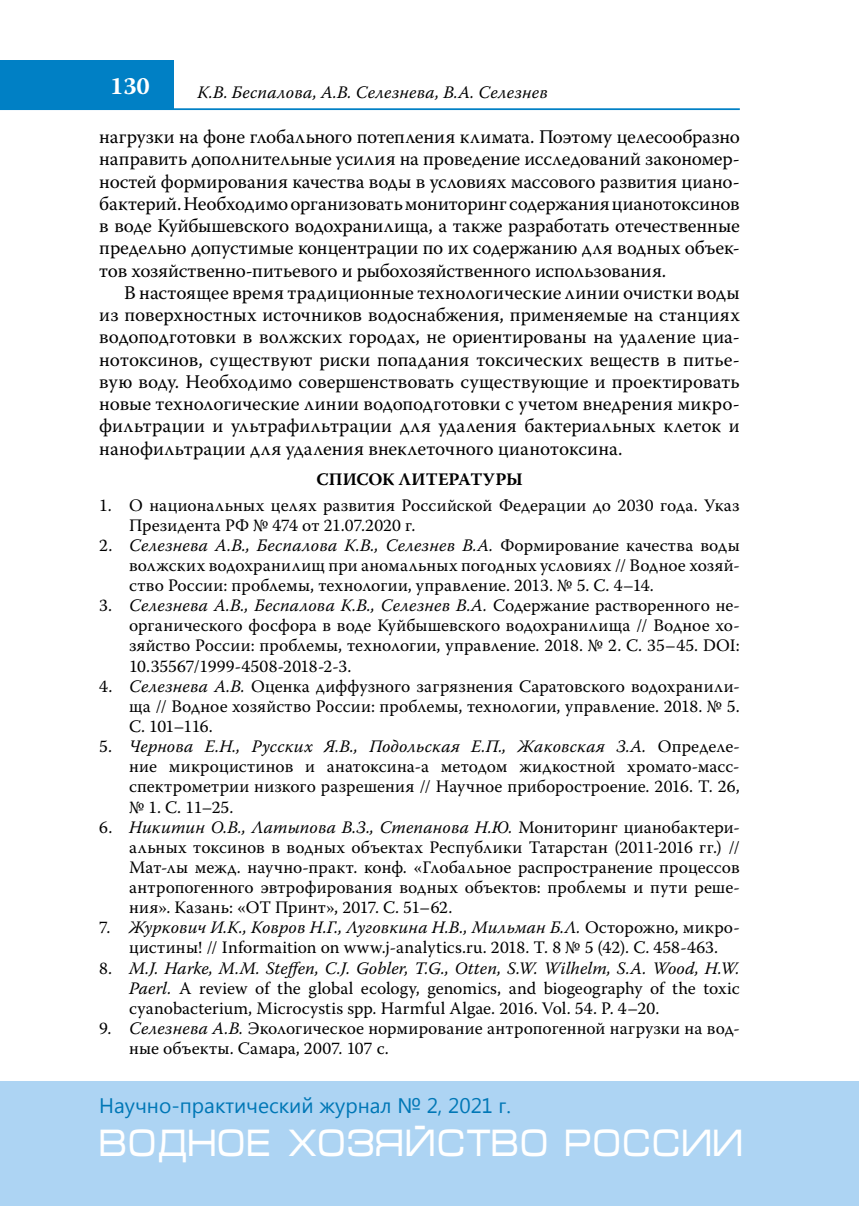
<style>
.page{position:relative;width:859px;height:1206px;background:#fff}
.page>*{position:absolute;margin:0;border:0;box-sizing:border-box;transform-origin:0 0}
.t1{font:38.5px "Micra C";color:#fff;scale:.83 1}
.t2{font:700 24.5px "Warnock Pro";color:#fff}
.t3{font:21px "Segoe UI";color:#0077b6}
.t4{font:19.25px/22.2px "Warnock Pro";letter-spacing:-.005em;color:#000;text-align:justify}
.t5{font:17.5px/20.1px "Warnock Pro";letter-spacing:.005em;color:#000;text-align:justify}
.t6{font:italic 17.5px "Warnock Pro";letter-spacing:.01em;color:#000}
.t7{font:700 17.5px "Warnock Pro";color:#000}
.s1{font-style:italic}
</style>
<div class="page">
<hr style="left:0;top:108px;width:739px;height:2px;background:#0080c5">
<div style="left:0;top:60px;width:174px;height:50px;background:#0080c5"></div>
<div style="left:0;top:1081px;width:858px;height:124px;background:#add4f3"></div>
<h2 class="t2" style="left:110px;top:71px;width:41px">130</h2>
<p class="t6" style="left:197px;top:82px;width:352px">К.В. Беспалова, А.В. Селезнева, В.А. Селезнев</p>
<p class="t4" style="left:99px;top:125px;width:641px">нагрузки на фоне глобального потепления климата. Поэтому целесообразно направить дополнительные усилия на проведение исследований закономер&shy;ностей формирования качества воды в условиях массового развития циано&shy;бактерий. Необходимо организовать мониторинг содержания цианотоксинов в воде Куйбышевского водохранилища, а также разработать отечественные предельно допустимые концентрации по их содержанию для водных объек&shy;тов хозяйственно-питьевого и рыбохозяйственного использования.</p>
<p class="t4" style="left:99px;top:281px;width:641px;text-indent:25px">В настоящее время традиционные технологические линии очистки воды из поверхностных источников водоснабжения, применяемые на станциях водоподготовки в волжских городах, не ориентированы на удаление циа&shy;нотоксинов, существуют риски попадания токсических веществ в питье&shy;вую воду. Необходимо совершенствовать существующие и проектировать новые технологические линии водоподготовки с учетом внедрения микро&shy;фильтрации и ультрафильтрации для удаления бактериальных клеток и нанофильтрации для удаления внеклеточного цианотоксина.</p>
<p class="t7" style="left:316px;top:469px;width:208px">СПИСОК ЛИТЕРАТУРЫ</p>
<p class="t5" style="left:129px;top:494px;width:612px;text-indent:-30px">1. О национальных целях развития Российской Федерации до 2030 года. Указ<br>Президента РФ № 474 от 21.07.2020 г.</p>
<p class="t5" style="left:129px;top:534px;width:612px;text-indent:-30px">2. <span class="s1">Селезнева А.В., Беспалова К.В., Селезнев В.А.</span> Формирование качества воды волжских водохранилищ при аномальных погодных условиях // Водное хозяй&shy;ство России: проблемы, технологии, управление. 2013. № 5. С. 4–14.</p>
<p class="t5" style="left:129px;top:595px;width:612px;text-indent:-30px">3. <span class="s1">Селезнева А.В., Беспалова К.В., Селезнев В.А.</span> Содержание растворенного не&shy;органического фосфора в воде Куйбышевского водохранилища // Водное хо&shy;зяйство России: проблемы, технологии, управление. 2018. № 2. С. 35–45. DOI:<br>10.35567/1999-4508-2018-2-3.</p>
<p class="t5" style="left:129px;top:675px;width:612px;text-indent:-30px">4. <span class="s1">Селезнева А.В.</span> Оценка диффузного загрязнения Саратовского водохранили&shy;ща // Водное хозяйство России: проблемы, технологии, управление. 2018. № 5.<br>С. 101–116.</p>
<p class="t5" style="left:129px;top:736px;width:612px;text-indent:-30px">5. <span class="s1">Чернова Е.Н., Русских Я.В., Подольская Е.П., Жаковская З.А.</span> Определе&shy;ние микроцистинов и анатоксина-а методом жидкостной хромато-масс&shy;спектрометрии низкого разрешения // Научное приборостроение. 2016. Т. 26, № 1. С. 11–25.</p>
<p class="t5" style="left:129px;top:816px;width:612px;text-indent:-30px">6. <span class="s1">Никитин О.В., Латыпова В.З., Степанова Н.Ю.</span> Мониторинг цианобактери&shy;альных токсинов в водных объектах Республики Татарстан (2011-2016 гг.) // Мат-лы межд. научно-практ. конф. «Глобальное распространение процессов антропогенного эвтрофирования водных объектов: проблемы и пути реше&shy;ния». Казань: «ОТ Принт», 2017. С. 51–62.</p>
<p class="t5" style="left:99px;top:917px;width:641px;text-align:center">7. <span class="s1">Журкович И.К., Ковров Н.Г., Луговкина Н.В., Мильман Б.Л.</span> Осторожно, микро&shy;цистины! // Informaition on www.j-analytics.ru. 2018. Т. 8 № 5 (42). С. 458-463.</p>
<p class="t5" style="left:129px;top:957px;width:612px;text-indent:-30px">8. <span class="s1">M.J. Harke, M.M. Steffen, C.J. Gobler, T.G., Otten, S.W. Wilhelm, S.A. Wood, H.W.<br>Paerl.</span> A review of the global ecology, genomics, and biogeography of the toxic cyanobacterium, Microcystis spp. Harmful Algae. 2016. Vol. 54. P. 4–20.</p>
<p class="t5" style="left:129px;top:1017px;width:610px;text-indent:-30px">9. <span class="s1">Селезнева А.В.</span> Экологическое нормирование антропогенной нагрузки на вод&shy;ные объекты. Самара, 2007. 107 с.</p>
<p class="t3" style="left:99px;top:1090px;width:413px">Научно-практический журнал № 2, 2021 г.</p>
<h1 class="t1" style="left:99px;top:1126px;width:777px">ВОДНОЕ ХОЗЯЙСТВО РОССИИ</h1>
</div>
